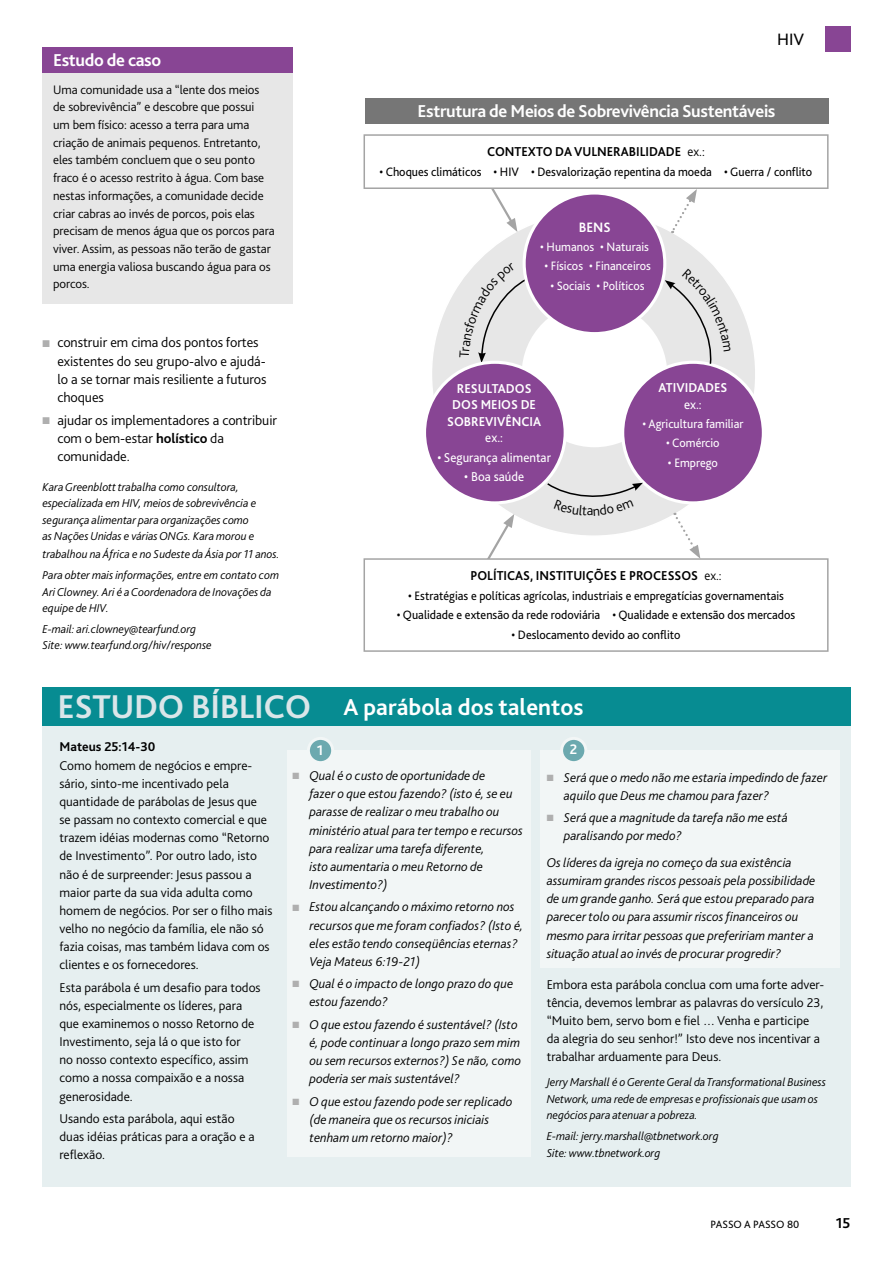
<style>
.page{position:relative;width:893px;height:1263px;background:#fff}
.page>*{position:absolute;margin:0;border:0;box-sizing:border-box;transform-origin:0 0}
.t1{font:700 24px "Bliss 2";color:#fff}
.t2{font:700 18px "Bliss 2";letter-spacing:-.02em;color:#fff}
.t3{font:17.25px "Bliss 2";color:#000}
.t4{font:700 15px "Bliss 2";color:#000}
.t5{font:700 14.55px "Bliss 2";color:#fff}
.t6{font:700 14.55px "Bliss 2";color:#fff;scale:.95 1}
.t7{font:300 14.25px/18.1px "Bliss 2";letter-spacing:-.005em;color:#000}
.t8{font:700 14.25px "Bliss 2";color:#fff;scale:.95 1}
.t9{font:700 13.5px "Bliss 2";color:#000;scale:.95 1}
.t10{font:700 13.5px/16.2px "Bliss 2";color:#fff;text-align:center;scale:.95 1}
.t11{font:13.5px "Bliss 2";color:#fff;scale:.95 1}
.t12{font:italic 300 13.35px/18.1px "Bliss 2";color:#000}
.t13{font:300 13.35px/18.1px "Bliss 2";color:#000}
.t14{font:700 13.35px "Bliss 2";color:#000}
.t15{font:300 12.9px/17.7px "Bliss 2";letter-spacing:-.005em;color:#000}
.t16{font:12.75px "Bliss 2";color:#000;scale:.95 1}
.t17{font:12.75px "Bliss 2";color:#fff;scale:.95 1}
.t18{font:italic 300 12px/16.5px "Bliss 2";letter-spacing:-.005em;color:#000}
.t19{font:11.1px "Bliss 2";color:#000}
.s1{color:#afafaf}
.s2{font-weight:700}
.s3{font-weight:300}
.s4{font-size:34.5px;color:#dae6e9}
</style>
<div class="page">
<div style="left:825px;top:26px;width:25px;height:26px;background:#884594"></div>
<div style="left:365px;top:98px;width:463px;height:25px;background:#767676"></div>
<div style="left:431px;top:212px;width:325px;height:324px;background:#e7e7e7;border-radius:50%"></div>
<svg style="left:491px;top:189px;width:26px;height:42px"></svg>
<svg style="left:670px;top:189px;width:27px;height:44px"></svg>
<svg style="left:674px;top:513px;width:26px;height:45px"></svg>
<svg style="left:487px;top:514px;width:27px;height:44px"></svg>
<div style="left:522px;top:302px;width:145px;height:145px;background:#fff;border-radius:50%"></div>
<div style="left:424px;top:362px;width:141px;height:141px;background:#884594;border-radius:50%"></div>
<div style="left:423px;top:361px;width:144px;height:143px;border:3px solid #fff;border-radius:50%"></div>
<div style="left:524px;top:193px;width:141px;height:141px;background:#884594;border-radius:50%"></div>
<div style="left:522px;top:191px;width:144px;height:144px;border:3px solid #fff;border-radius:50%"></div>
<div style="left:623px;top:362px;width:140px;height:141px;background:#884594;border-radius:50%"></div>
<div style="left:42px;top:720px;width:808px;height:466px;background:#e6eff0"></div>
<div style="left:42px;top:687px;width:808px;height:39px;background:#078c92"></div>
<div style="left:287px;top:750px;width:243px;height:407px;background:#f2f6f6"></div>
<div style="left:541px;top:750px;width:299px;height:218px;background:#f2f6f6"></div>
<div style="left:308px;top:738px;width:25px;height:25px;background:#6ca9af;border-radius:50%"></div>
<div style="left:307px;top:737px;width:27px;height:27px;border:3px solid #f2f6f6;border-radius:50%"></div>
<div style="left:561px;top:738px;width:25px;height:25px;background:#6ca9af;border-radius:50%"></div>
<div style="left:560px;top:737px;width:27px;height:27px;border:3px solid #f2f6f6;border-radius:50%"></div>
<div style="left:363px;top:134px;width:465px;height:55px;border:2px solid #a4a4a4"></div>
<div style="left:363px;top:558px;width:465px;height:94px;border:2px solid #a4a4a4"></div>
<div style="left:42px;top:68px;width:251px;height:236px;background:#e7e7e7"></div>
<div style="left:42px;top:47px;width:251px;height:25px;background:#884594"></div>
<svg style="left:459px;top:262px;width:70px;height:101px"></svg>
<svg style="left:546px;top:482px;width:97px;height:15px"></svg>
<svg style="left:665px;top:268px;width:65px;height:97px"></svg>
<h2 class="t2" style="left:53px;top:53px;width:110px">Estudo de caso</h2>
<p class="t15" style="left:53px;top:82px;width:223px">Uma comunidade usa a “lente dos meios de sobrevivência” e descobre que possui<br>um bem físico: acesso a terra para uma criação de animais pequenos. Entretanto, eles também concluem que o seu ponto fraco é o acesso restrito à água. Com base nestas informações, a comunidade decide criar cabras ao invés de porcos, pois elas precisam de menos água que os porcos para viver. Assim, as pessoas não terão de gastar uma energia valiosa buscando água para os porcos.</p>
<p class="t7" style="left:57px;top:335px;width:211px;text-indent:-15px"><span class="s1">■</span> construir em cima dos pontos fortes existentes do seu grupo-alvo e ajudá&shy;lo a se tornar mais resiliente a futuros choques</p>
<p class="t7" style="left:57px;top:412px;width:221px;text-indent:-15px"><span class="s1">■</span> ajudar os implementadores a contribuir com o bem-estar <span class="s2">holístico</span> da comunidade.</p>
<p class="t18" style="left:42px;top:480px;width:215px">Kara Greenblott trabalha como consultora, especializada em HIV, meios de sobrevivência e segurança alimentar para organizações como as Nações Unidas e várias ONGs. Kara morou e</p>
<p class="t18" style="left:42px;top:545px;width:239px;line-height:20.7px">trabalhou na África e no Sudeste da Ásia por 11 anos.<br>Para obter mais informações, entre em contato com</p>
<p class="t18" style="left:42px;top:585px;width:231px">Ari Clowney. Ari é a Coordenadora de Inovações da equipe de HIV.</p>
<p class="t18" style="left:42px;top:622px;width:171px">E-mail: ari.clowney@tearfund.org<br>Site: www.tearfund.org/hiv/response</p>
<p class="t3" style="left:777px;top:32px;width:29px">HIV</p>
<h2 class="t2" style="left:418px;top:104px;width:359px">Estrutura de Meios de Sobrevivência Sustentáveis</h2>
<p class="t9" style="left:487px;top:147px;width:231px">CONTEXTO DA VULNERABILIDADE <span class="s3">ex.:</span></p>
<p class="t16" style="left:380px;top:167px;width:457px">• Choques climáticos • HIV • Desvalorização repentina da moeda • Guerra / conflito</p>
<p class="t8" style="left:579px;top:221px;width:35px">BENS</p>
<p class="t17" style="left:540px;top:242px;width:116px">• Humanos • Naturais</p>
<p class="t17" style="left:544px;top:261px;width:113px">• Físicos • Financeiros</p>
<p class="t17" style="left:551px;top:281px;width:100px">• Sociais • Políticos</p>
<p class="t10" style="left:447px;top:382px;width:100px">RESULTADOS<br>DOS MEIOS DE<br>SOBREVIVÊNCIA</p>
<p class="t11" style="left:485px;top:432px;width:20px">ex.:</p>
<p class="t11" style="left:437px;top:452px;width:121px">• Segurança alimentar</p>
<p class="t11" style="left:464px;top:471px;width:64px">• Boa saúde</p>
<p class="t10" style="left:658px;top:381px;width:74px">ATIVIDADES</p>
<p class="t11" style="left:684px;top:399px;width:20px">ex.:</p>
<p class="t17" style="left:642px;top:419px;width:108px">• Agricultura familiar</p>
<p class="t17" style="left:666px;top:438px;width:58px">• Comércio</p>
<p class="t17" style="left:668px;top:458px;width:54px">• Emprego</p>
<p class="t9" style="left:470px;top:571px;width:266px">POLÍTICAS, INSTITUIÇÕES E PROCESSOS <span class="s3">ex.:</span></p>
<p class="t16" style="left:408px;top:591px;width:397px">• Estratégias e políticas agrícolas, industriais e empregatícias governamentais</p>
<p class="t16" style="left:397px;top:610px;width:421px">• Qualidade e extensão da rede rodoviária • Qualidade e extensão dos mercados</p>
<p class="t16" style="left:511px;top:630px;width:179px">• Deslocamento devido ao conflito</p>
<h1 class="t1" style="left:57px;top:698px;width:528px"><span class="s4">ESTUDO BÍBLICO</span> A parábola dos talentos</h1>
<p class="t14" style="left:59px;top:742px;width:98px">Mateus 25:14-30</p>
<p class="t13" style="left:59px;top:757px;width:214px">Como homem de negócios e empre&shy;sário, sinto-me incentivado pela quantidade de parábolas de Jesus que<br>se passam no contexto comercial e que trazem idéias modernas como “Retorno de Investimento”. Por outro lado, isto não é de surpreender: Jesus passou a maior parte da sua vida adulta como homem de negócios. Por ser o filho mais velho no negócio da família, ele não só fazia coisas, mas também lidava com os clientes e os fornecedores.</p>
<p class="t13" style="left:59px;top:980px;width:203px">Esta parábola é um desafio para todos nós, especialmente os líderes, para que examinemos o nosso Retorno de<br>Investimento, seja lá o que isto for<br>no nosso contexto específico, assim como a nossa compaixão e a nossa generosidade.</p>
<p class="t13" style="left:59px;top:1111px;width:197px">Usando esta parábola, aqui estão duas idéias práticas para a oração e a reflexão.</p>
<p class="t5" style="left:317px;top:744px;width:8px">1</p>
<p class="t12" style="left:309px;top:768px;width:215px;text-indent:-17px"><span class="s1">■</span> Qual é o custo de oportunidade de<br>fazer o que estou fazendo? (isto é, se eu parasse de realizar o meu trabalho ou ministério atual para ter tempo e recursos para realizar uma tarefa diferente,<br>isto aumentaria o meu Retorno de Investimento?)</p>
<p class="t12" style="left:309px;top:899px;width:215px;text-indent:-17px"><span class="s1">■</span> Estou alcançando o máximo retorno nos recursos que me foram confiados? (Isto é, eles estão tendo conseqüências eternas?<br>Veja Mateus 6:19-21)</p>
<p class="t12" style="left:309px;top:976px;width:205px;text-indent:-17px"><span class="s1">■</span> Qual é o impacto de longo prazo do que estou fazendo?</p>
<p class="t12" style="left:309px;top:1017px;width:213px;text-indent:-17px"><span class="s1">■</span> O que estou fazendo é sustentável? (Isto é, pode continuar a longo prazo sem mim ou sem recursos externos?) Se não, como poderia ser mais sustentável?</p>
<p class="t12" style="left:309px;top:1094px;width:204px;text-indent:-17px"><span class="s1">■</span> O que estou fazendo pode ser replicado (de maneira que os recursos iniciais tenham um retorno maior)?</p>
<p class="t6" style="left:570px;top:744px;width:9px">2</p>
<p class="t12" style="left:564px;top:769px;width:265px;text-indent:-17px"><span class="s1">■</span> Será que o medo não me estaria impedindo de fazer aquilo que Deus me chamou para fazer?</p>
<p class="t12" style="left:564px;top:810px;width:226px;text-indent:-17px"><span class="s1">■</span> Será que a magnitude da tarefa não me está paralisando por medo?</p>
<p class="t12" style="left:547px;top:855px;width:270px">Os líderes da igreja no começo da sua existência assumiram grandes riscos pessoais pela possibilidade de um grande ganho. Será que estou preparado para parecer tolo ou para assumir riscos financeiros ou mesmo para irritar pessoas que prefeririam manter a situação atual ao invés de procurar progredir?</p>
<p class="t13" style="left:547px;top:976px;width:279px">Embora esta parábola conclua com uma forte adver&shy;tência, devemos lembrar as palavras do versículo 23, “Muito bem, servo bom e fiel … Venha e participe da alegria do seu senhor!” Isto deve nos incentivar a trabalhar arduamente para Deus.</p>
<p class="t18" style="left:547px;top:1075px;width:281px">Jerry Marshall é o Gerente Geral da Transformational Business<br>Network, uma rede de empresas e profissionais que usam os negócios para atenuar a pobreza.</p>
<p class="t18" style="left:547px;top:1129px;width:173px">E-mail: jerry.marshall@tbnetwork.org<br>Site: www.tbnetwork.org</p>
<p class="t19" style="left:710px;top:1220px;width:90px">PASSO A PASSO 80</p>
<p class="t4" style="left:836px;top:1217px;width:16px">15</p>
</div>
